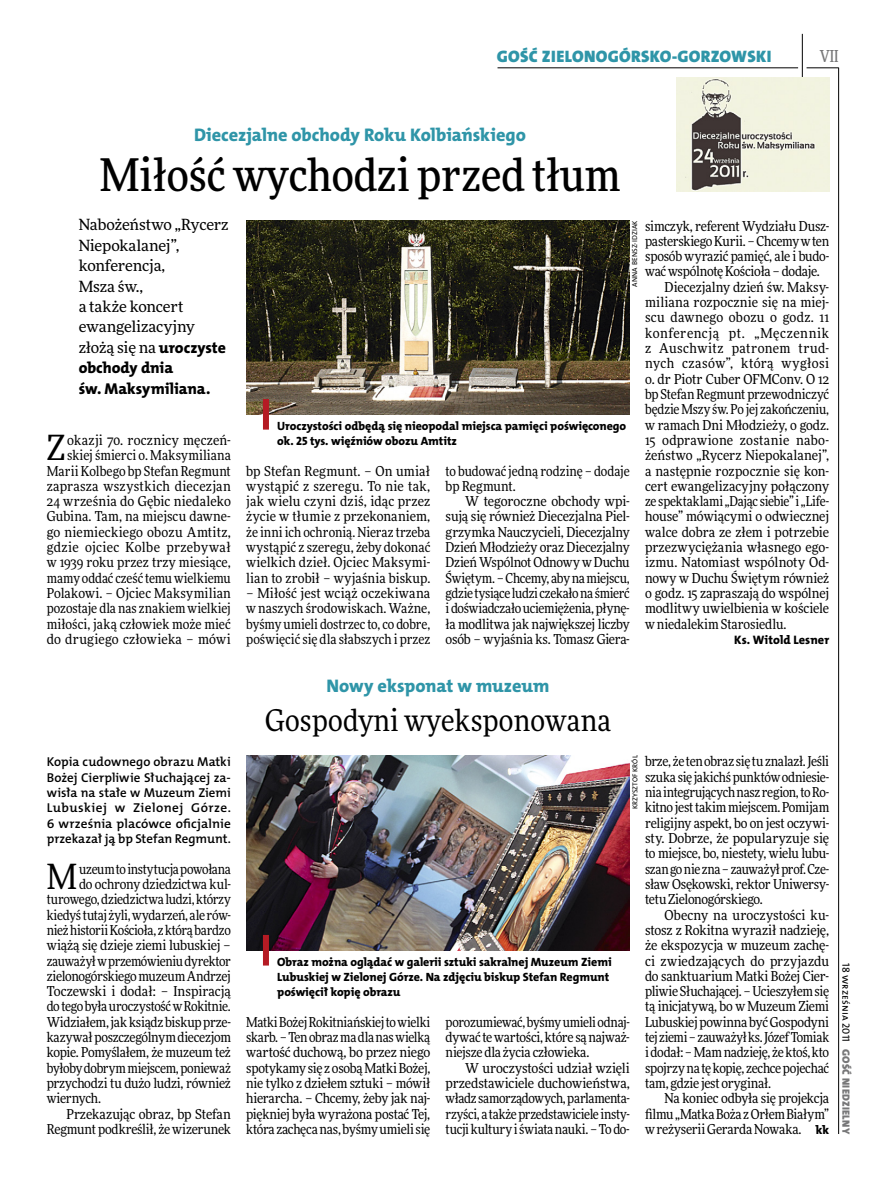
<style>
.page{position:relative;width:893px;height:1191px;background:#fff}
.page>*{position:absolute;margin:0;border:0;box-sizing:border-box;transform-origin:0 0}
.t1{font:500 45px "Freeday Narrow";color:#000}
.t2{font:34.8px "Freeday Narrow News";color:#000}
.t3{font:30px "Freeday Narrow News";letter-spacing:.01em;color:#000}
.t4{font:18.3px "The Mix HP8 Ex Bld";letter-spacing:-.005em;color:#2f95a8}
.t5{font:16.65px "The Mix HP9 Blk";letter-spacing:.02em;color:#2f95a8}
.t6{font:500 16.5px "Freeday Narrow";color:#777778;scale:.9 1}
.t7{font:15.75px/20.4px "The Mix HP8 Ex Bld";letter-spacing:-.005em;color:#000}
.t8{font:15.45px/20.4px "Freeday News";letter-spacing:-.01em;color:#000}
.t9{font:13.65px/15.3px "Freeday Narrow News";letter-spacing:-.005em;color:#000;text-align:justify}
.t10{font:13.65px "Freeday Narrow News";letter-spacing:-.025em;color:#000}
.t11{font:13.65px "Freeday Narrow News";letter-spacing:.03em;color:#000}
.t12{font:13.65px "Freeday Narrow News";letter-spacing:.02em;color:#000}
.t13{font:13.65px "Freeday Narrow News";letter-spacing:.035em;color:#000}
.t14{font:13.65px "Freeday Narrow News";letter-spacing:.015em;color:#000}
.t15{font:12.9px/15.3px "The Mix HP6 Se Bld";letter-spacing:.005em;color:#000;text-align:justify}
.t16{font:12.3px "The Mix HP8 Ex Bld";letter-spacing:.005em;color:#000}
.t17{font:12px/15.3px "The Mix HP8 Ex Bld";letter-spacing:-.005em;color:#000}
.t18{font:10.5px "The Mix HP9 Blk";letter-spacing:.025em;color:#777778}
.t19{font:10.5px "The Mix HP5 Plain";color:#000}
.t20{font:7.2px "The Mix HP5 Plain";letter-spacing:.01em;color:#000}
.s1{font-family:"The Mix HP8 Ex Bld";font-size:15.75px}
.s2{font-family:"The Mix HP8 Ex Bld";font-size:12.3px}
</style>
<div class="page">
<hr style="left:838px;top:68px;width:1px;height:1066px;background:#000">
<hr style="left:802px;top:34px;width:1px;height:43px;background:#000">
<hr style="left:806px;top:68px;width:33px;height:1px;background:#000">
<hr style="left:497px;top:68px;width:301px;height:1px;background:#000">
<img style="left:246px;top:221px;width:384px;height:193px">
<img style="left:246px;top:755px;width:384px;height:195px">
<div style="left:263px;top:399px;width:6px;height:30px;background:#b51b24"></div>
<div style="left:263px;top:935px;width:6px;height:30px;background:#b51b24"></div>
<img style="left:676px;top:77px;width:153px;height:114px">
<p class="t5" style="left:497px;top:46px;width:276px">GOŚĆ ZIELONOGÓRSKO-GORZOWSKI</p>
<p class="t6" style="left:820px;top:46px;width:22px">VII</p>
<h3 class="t4" style="left:194px;top:123px;width:333px">Diecezjalne obchody Roku Kolbiańskiego</h3>
<h1 class="t1" style="left:100px;top:147px;width:522px">Miłość wychodzi przed tłum</h1>
<p class="t8" style="left:79px;top:214px;width:152px">Nabożeństwo „Rycerz<br>Niepokalanej”, konferencja,<br>Msza św.,<br>a także koncert ewangelizacyjny złożą się na <span class="s1">uroczyste</span></p>
<p class="t7" style="left:79px;top:358px;width:133px">obchody dnia<br>św. Maksymiliana.</p>
<p class="t9" style="left:645px;top:218px;width:186px">simczyk, referent Wydziału Dusz-</p>
<p class="t9" style="left:645px;top:233px;width:186px">pasterskiego Kurii. – Chcemy w ten</p>
<p class="t9" style="left:645px;top:248px;width:186px">sposób wyrazić pamięć, ale i budo-</p>
<p class="t9" style="left:645px;top:264px;width:176px">wać wspólnotę Kościoła – dodaje.</p>
<p class="t9" style="left:665px;top:279px;width:166px">Diecezjalny dzień św. Maksy-</p>
<p class="t9" style="left:645px;top:294px;width:186px">miliana rozpocznie się na miej-</p>
<p class="t14" style="left:645px;top:309px;width:186px">scu dawnego obozu o godz. 11</p>
<p class="t13" style="left:645px;top:324px;width:186px">konferencją pt. „Męczennik</p>
<p class="t11" style="left:645px;top:340px;width:186px">z Auschwitz patronem trud-</p>
<p class="t11" style="left:645px;top:355px;width:186px">nych czasów”, którą wygłosi</p>
<p class="t9" style="left:645px;top:371px;width:186px">o. dr Piotr Cuber OFMConv. O 12</p>
<p class="t9" style="left:645px;top:386px;width:186px">bp Stefan Regmunt przewodniczyć</p>
<p class="t9" style="left:645px;top:401px;width:186px">będzie Mszy św. Po jej zakończeniu,</p>
<p class="t9" style="left:645px;top:417px;width:186px">w ramach Dni Młodzieży, o godz.</p>
<p class="t12" style="left:645px;top:432px;width:186px">15 odprawione zostanie nabo-</p>
<p class="t9" style="left:645px;top:447px;width:186px">żeństwo „Rycerz Niepokalanej”,</p>
<p class="t9" style="left:645px;top:463px;width:186px">a następnie rozpocznie się kon-</p>
<p class="t9" style="left:645px;top:478px;width:186px">cert ewangelizacyjny połączony</p>
<p class="t9" style="left:645px;top:493px;width:186px">ze spektaklami „Dając siebie” i „Life-</p>
<p class="t9" style="left:645px;top:509px;width:186px">house” mówiącymi o odwiecznej</p>
<p class="t9" style="left:645px;top:524px;width:186px">walce dobra ze złem i potrzebie</p>
<p class="t9" style="left:645px;top:539px;width:186px">przezwyciężania własnego ego-</p>
<p class="t9" style="left:645px;top:555px;width:186px">izmu. Natomiast wspólnoty Od-</p>
<p class="t9" style="left:645px;top:570px;width:186px">nowy w Duchu Świętym również</p>
<p class="t9" style="left:645px;top:585px;width:186px">o godz. 15 zapraszają do wspólnej</p>
<p class="t9" style="left:645px;top:600px;width:186px">modlitwy uwielbienia w kościele</p>
<p class="t9" style="left:645px;top:616px;width:143px">w niedalekim Starosiedlu.</p>
<p class="t16" style="left:734px;top:632px;width:97px">Ks. Witold Lesner</p>
<p class="t20" style="left:630px;top:286px;width:68px;rotate:-90deg">Anna Bensz-Idziak</p>
<p class="t17" style="left:277px;top:418px;width:351px">Uroczystości odbędą się nieopodal miejsca pamięci poświęconego ok. 25 tys. więźniów obozu Amtitz</p>
<p class="t9" style="left:47px;top:432px;width:186px;text-align:right">okazji 70. rocznicy męczeń&shy;skiej śmierci o. Maksymiliana<br>Marii Kolbego bp Stefan Regmunt zaprasza wszystkich diecezjan<br>24 września do Gębic niedaleko<br>Gubina. Tam, na miejscu dawne&shy;go niemieckiego obozu Amtitz, gdzie ojciec Kolbe przebywał w 1939 roku przez trzy miesiące, mamy oddać cześć temu wielkiemu<br>Polakowi. – Ojciec Maksymilian pozostaje dla nas znakiem wielkiej miłości, jaką człowiek może mieć do drugiego człowieka – mówi</p>
<h2 class="t2" style="left:47px;top:426px;width:20px">Z</h2>
<p class="t9" style="left:446px;top:463px;width:186px">to budować jedną rodzinę – dodaje bp Regmunt.</p>
<p class="t9" style="left:446px;top:493px;width:186px;text-indent:20px">W tegoroczne obchody wpi&shy;sują się również Diecezjalna Piel&shy;grzymka Nauczycieli, Diecezjalny Dzień Młodzieży oraz Diecezjalny Dzień Wspólnot Odnowy w Duchu Świętym. – Chcemy, aby na miejscu, gdzie tysiące ludzi czekało na śmierć i doświadczało uciemiężenia, płynę&shy;ła modlitwa jak największej liczby osób – wyjaśnia ks. Tomasz Giera-</p>
<p class="t9" style="left:246px;top:463px;width:186px">bp Stefan Regmunt. – On umiał wystąpić z szeregu. To nie tak, jak wielu czyni dziś, idąc przez życie w tłumie z przekonaniem, że inni ich ochronią. Nieraz trzeba wystąpić z szeregu, żeby dokonać wielkich dzieł. Ojciec Maksymi&shy;lian to zrobił – wyjaśnia biskup.</p>
<p class="t9" style="left:246px;top:585px;width:186px">– Miłość jest wciąż oczekiwana w naszych środowiskach. Ważne, byśmy umieli dostrzec to, co dobre, poświęcić się dla słabszych i przez</p>
<p class="t15" style="left:47px;top:754px;width:186px">Kopia cudownego obrazu Matki Bożej Cierpliwie Słuchającej za&shy;wisła na stałe w Muzeum Ziemi Lubuskiej w Zielonej Górze.<br>6 września placówce oficjalnie przekazał ją bp Stefan Regmunt.</p>
<h2 class="t2" style="left:47px;top:855px;width:32px">M</h2>
<p class="t9" style="left:79px;top:861px;width:153px">uzeum to instytucja powołana</p>
<p class="t9" style="left:79px;top:876px;width:153px">do ochrony dziedzictwa kul-</p>
<p class="t9" style="left:47px;top:891px;width:186px">turowego, dziedzictwa ludzi, którzy</p>
<p class="t9" style="left:47px;top:907px;width:186px">kiedyś tutaj żyli, wydarzeń, ale rów-</p>
<p class="t10" style="left:47px;top:921px;width:186px">nież historii Kościoła, z którą bardzo</p>
<p class="t9" style="left:47px;top:937px;width:186px">wiążą się dzieje ziemi lubuskiej –</p>
<p class="t10" style="left:47px;top:952px;width:186px">zauważył w przemówieniu dyrektor</p>
<p class="t10" style="left:47px;top:967px;width:186px">zielonogórskiego muzeum Andrzej</p>
<p class="t9" style="left:47px;top:983px;width:186px">Toczewski i dodał: – Inspiracją</p>
<p class="t9" style="left:47px;top:998px;width:186px">do tego była uroczystość w Rokitnie.</p>
<p class="t9" style="left:47px;top:1014px;width:186px">Widziałem, jak ksiądz biskup prze-</p>
<p class="t9" style="left:47px;top:1029px;width:186px">kazywał poszczególnym diecezjom</p>
<p class="t10" style="left:47px;top:1044px;width:186px">kopie. Pomyślałem, że muzeum też</p>
<p class="t9" style="left:47px;top:1060px;width:186px">byłoby dobrym miejscem, ponieważ</p>
<p class="t9" style="left:47px;top:1075px;width:186px">przychodzi tu dużo ludzi, również</p>
<p class="t9" style="left:47px;top:1090px;width:56px">wiernych.</p>
<p class="t9" style="left:66px;top:1106px;width:166px">Przekazując obraz, bp Stefan</p>
<p class="t9" style="left:47px;top:1121px;width:186px">Regmunt podkreślił, że wizerunek</p>
<h3 class="t4" style="left:326px;top:674px;width:224px">Nowy eksponat w muzeum</h3>
<h3 class="t3" style="left:265px;top:702px;width:347px">Gospodyni wyeksponowana</h3>
<p class="t20" style="left:631px;top:809px;width:56px;rotate:-90deg">Krzysztof Król</p>
<p class="t9" style="left:645px;top:754px;width:186px">brze, że ten obraz się tu znalazł. Jeśli szuka się jakichś punktów odniesie&shy;nia integrujących nasz region, to Ro&shy;kitno jest takim miejscem. Pomijam religijny aspekt, bo on jest oczywi&shy;sty. Dobrze, że popularyzuje się to miejsce, bo, niestety, wielu lubu&shy;szan go nie zna – zauważył prof. Cze&shy;sław Osękowski, rektor Uniwersy&shy;tetu Zielonogórskiego.</p>
<p class="t9" style="left:645px;top:907px;width:186px;text-indent:20px">Obecny na uroczystości ku&shy;stosz z Rokitna wyraził nadzieję, że ekspozycja w muzeum zachę&shy;ci zwiedzających do przyjazdu do sanktuarium Matki Bożej Cier&shy;pliwie Słuchającej. – Ucieszyłem się tą inicjatywą, bo w Muzeum Ziemi Lubuskiej powinna być Gospodyni tej ziemi – zauważył ks. Józef Tomiak i dodał: – Mam nadzieję, że ktoś, kto spojrzy na tę kopię, zechce pojechać tam, gdzie jest oryginał.</p>
<p class="t9" style="left:645px;top:1090px;width:186px;text-indent:20px">Na koniec odbyła się projekcja filmu „Matka Boża z Orłem Białym” w reżyserii Gerarda Nowaka. <span class="s2">kk</span></p>
<p class="t17" style="left:277px;top:954px;width:336px">Obraz można oglądać w galerii sztuki sakralnej Muzeum Ziemi<br>Lubuskiej w Zielonej Górze. Na zdjęciu biskup Stefan Regmunt poświęcił kopię obrazu</p>
<p class="t9" style="left:246px;top:1014px;width:186px">Matki Bożej Rokitniańskiej to wielki skarb. – Ten obraz ma dla nas wielką wartość duchową, bo przez niego spotykamy się z osobą Matki Bożej, nie tylko z dziełem sztuki – mówił hierarcha. – Chcemy, żeby jak naj&shy;piękniej była wyrażona postać Tej, która zachęca nas, byśmy umieli się</p>
<p class="t9" style="left:446px;top:1014px;width:186px">porozumiewać, byśmy umieli odnaj&shy;dywać te wartości, które są najważ&shy;niejsze dla życia człowieka.</p>
<p class="t9" style="left:446px;top:1060px;width:186px;text-indent:20px">W uroczystości udział wzięli przedstawiciele duchowieństwa, władz samorządowych, parlamenta&shy;rzyści, a także przedstawiciele insty&shy;tucji kultury i świata nauki. – To do-</p>
<p class="t19" style="left:853px;top:962px;width:81px;rotate:90deg">18 września 2011</p>
<p class="t18" style="left:853px;top:1049px;width:86px;rotate:90deg">GOŚĆ NIEDZIELNY</p>
</div>
